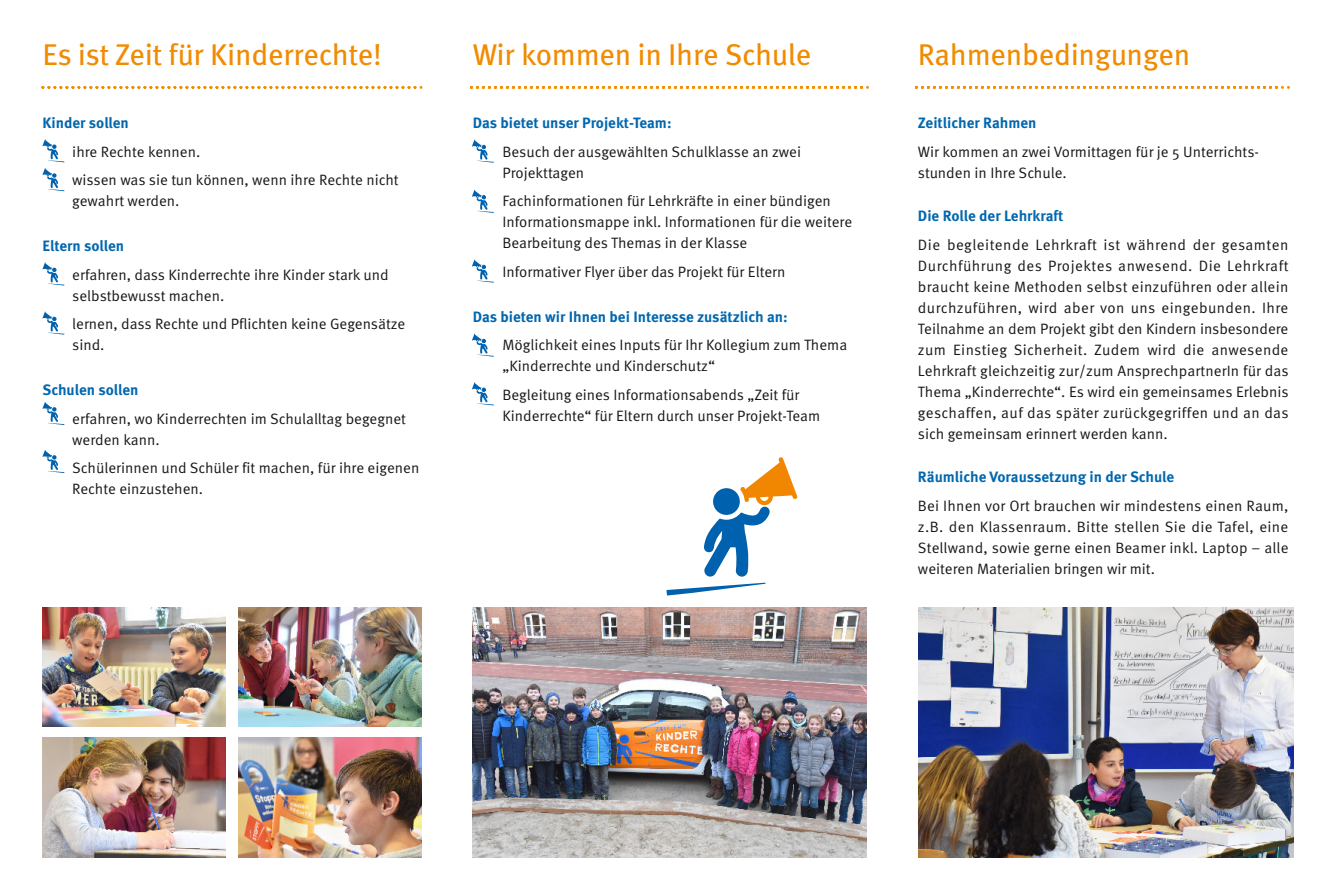
<style>
.page{position:relative;width:1331px;height:893px;background:#fff}
.page>*{position:absolute;margin:0;border:0;box-sizing:border-box;transform-origin:0 0}
.t1{font:30px "Meta Pro";letter-spacing:-.01em;color:#f18b00}
.t2{font:15px/21px "Meta Pro";color:#181715}
.t3{font:700 15px "Meta Pro";color:#0067af}
</style>
<div class="page">
<svg style="left:41px;top:86px;width:380px;height:3px"></svg>
<svg style="left:471px;top:86px;width:396px;height:3px"></svg>
<svg style="left:916px;top:86px;width:372px;height:3px"></svg>
<svg style="left:42px;top:139px;width:22px;height:23px"></svg>
<svg style="left:42px;top:168px;width:22px;height:23px"></svg>
<svg style="left:42px;top:262px;width:22px;height:24px"></svg>
<svg style="left:42px;top:312px;width:22px;height:23px"></svg>
<svg style="left:42px;top:402px;width:22px;height:23px"></svg>
<svg style="left:42px;top:450px;width:22px;height:23px"></svg>
<svg style="left:472px;top:140px;width:22px;height:23px"></svg>
<svg style="left:472px;top:190px;width:22px;height:23px"></svg>
<svg style="left:472px;top:260px;width:22px;height:23px"></svg>
<svg style="left:472px;top:334px;width:22px;height:23px"></svg>
<svg style="left:472px;top:382px;width:22px;height:23px"></svg>
<svg style="left:704px;top:457px;width:93px;height:120px"></svg>
<svg style="left:666px;top:583px;width:99px;height:12px"></svg>
<img style="left:472px;top:607px;width:394px;height:250px">
<img style="left:918px;top:607px;width:375px;height:250px">
<img style="left:43px;top:607px;width:182px;height:119px">
<img style="left:239px;top:607px;width:182px;height:119px">
<img style="left:43px;top:738px;width:182px;height:119px">
<img style="left:239px;top:738px;width:182px;height:119px">
<h1 class="t1" style="left:43px;top:43px;width:341px">Es ist Zeit für Kinderrechte!</h1>
<p class="t3" style="left:43px;top:117px;width:88px">Kinder sollen</p>
<p class="t2" style="left:72px;top:139px;width:328px;line-height:28.5px">ihre Rechte kennen.<br>wissen was sie tun können, wenn ihre Rechte nicht</p>
<p class="t2" style="left:72px;top:192px;width:109px">gewahrt werden.</p>
<p class="t3" style="left:43px;top:240px;width:83px">Eltern sollen</p>
<p class="t2" style="left:72px;top:265px;width:318px">erfahren, dass Kinderrechte ihre Kinder stark und selbstbewusst machen.</p>
<p class="t2" style="left:72px;top:315px;width:335px">lernen, dass Rechte und Pflichten keine Gegensätze sind.</p>
<p class="t3" style="left:43px;top:384px;width:97px">Schulen sollen</p>
<p class="t2" style="left:72px;top:409px;width:335px">erfahren, wo Kinderrechten im Schulalltag begegnet werden kann.</p>
<p class="t2" style="left:72px;top:459px;width:349px">Schülerinnen und Schüler fit machen, für ihre eigenen<br>Rechte einzustehen.</p>
<h1 class="t1" style="left:473px;top:43px;width:340px">Wir kommen in Ihre Schule</h1>
<p class="t3" style="left:473px;top:117px;width:200px">Das bietet unser Projekt-Team:</p>
<p class="t2" style="left:502px;top:142px;width:300px">Besuch der ausgewählten Schulklasse an zwei<br>Projekttagen</p>
<p class="t2" style="left:502px;top:192px;width:351px">Fachinformationen für Lehrkräfte in einer bündigen<br>Informationsmappe inkl. Informationen für die weitere<br>Bearbeitung des Themas in der Klasse</p>
<p class="t2" style="left:502px;top:262px;width:284px">Informativer Flyer über das Projekt für Eltern</p>
<p class="t3" style="left:473px;top:310px;width:316px">Das bieten wir Ihnen bei Interesse zusätzlich an:</p>
<p class="t2" style="left:502px;top:336px;width:346px">Möglichkeit eines Inputs für Ihr Kollegium zum Thema „Kinderrechte und Kinderschutz“</p>
<p class="t2" style="left:502px;top:385px;width:319px">Begleitung eines Informationsabends „Zeit für<br>Kinderrechte“ für Eltern durch unser Projekt-Team</p>
<h1 class="t1" style="left:918px;top:43px;width:274px">Rahmenbedingungen</h1>
<p class="t3" style="left:918px;top:117px;width:120px">Zeitlicher Rahmen</p>
<p class="t2" style="left:918px;top:142px;width:343px">Wir kommen an zwei Vormittagen für je 5 Unterrichts&shy;stunden in Ihre Schule.</p>
<p class="t3" style="left:918px;top:210px;width:147px">Die Rolle der Lehrkraft</p>
<p class="t2" style="left:918px;top:235px;width:372px;text-align:justify">Die begleitende Lehrkraft ist während der gesamten Durchführung des Projektes anwesend. Die Lehrkraft braucht keine Methoden selbst einzuführen oder allein durchzuführen, wird aber von uns eingebunden. Ihre Teilnahme an dem Projekt gibt den Kindern insbesondere zum Einstieg Sicherheit. Zudem wird die anwesende Lehrkraft gleichzeitig zur/zum AnsprechpartnerIn für das Thema „Kinderrechte“. Es wird ein gemeinsames Erlebnis geschaffen, auf das später zurückgegriffen und an das sich gemeinsam erinnert werden kann.</p>
<p class="t3" style="left:918px;top:471px;width:258px">Räumliche Voraussetzung in der Schule</p>
<p class="t2" style="left:918px;top:496px;width:372px;text-align:justify">Bei Ihnen vor Ort brauchen wir mindestens einen Raum, z.B. den Klassenraum. Bitte stellen Sie die Tafel, eine Stellwand, sowie gerne einen Beamer inkl. Laptop – alle weiteren Materialien bringen wir mit.</p>
</div>
